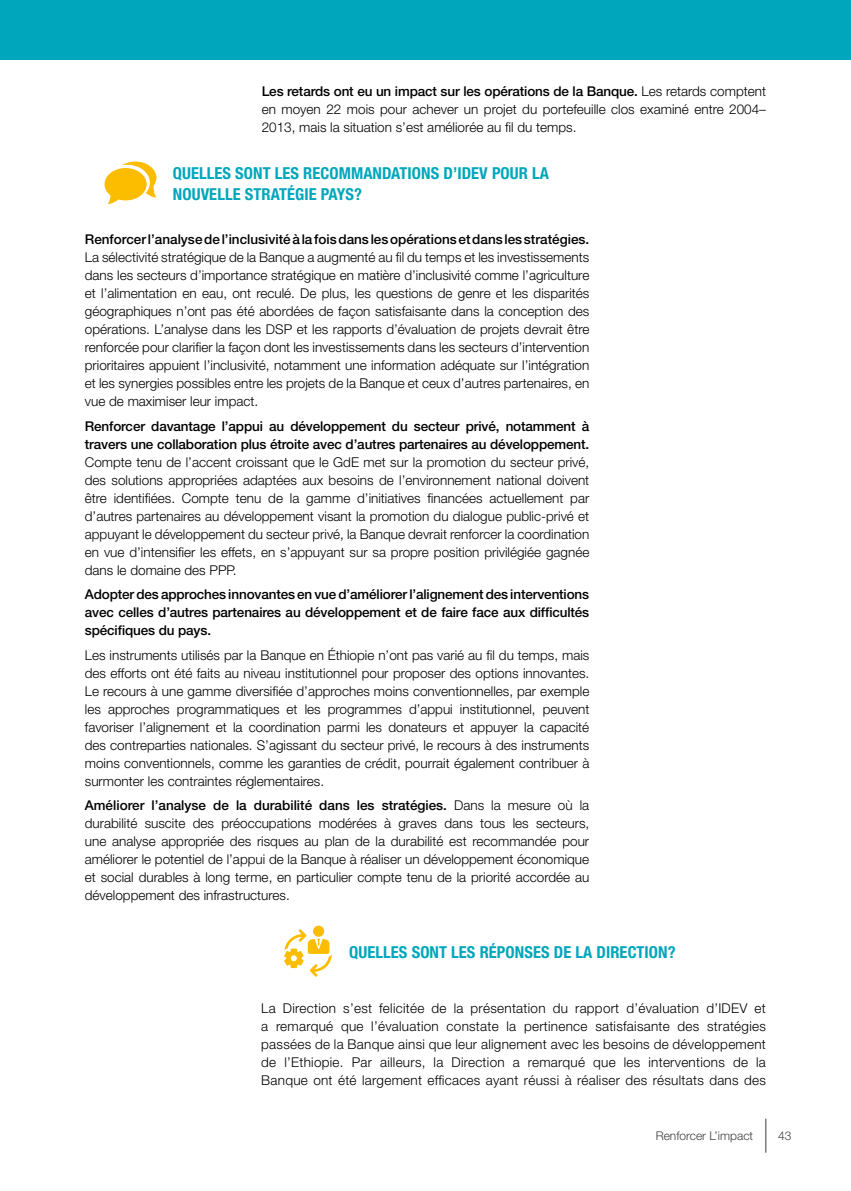
<style>
.page{position:relative;width:851px;height:1191px;background:#fff}
.page>*{position:absolute;margin:0;border:0;box-sizing:border-box;transform-origin:0 0}
.t1{font:700 condensed 16.5px/21px "Helvetica Neue";letter-spacing:.005em;color:#00a6bb}
.t2{font:300 13.5px/18px "Helvetica Neue LT Std";color:#000;text-align:justify}
.t3{font:300 13.5px/18px "Helvetica Neue";letter-spacing:.01em;color:#000;text-align:justify}
.t4{font:500 13.5px/18px "Helvetica Neue";letter-spacing:-.01em;color:#000}
.t5{font:300 12px "Helvetica Neue";color:#3f3f3e}
.s1{font-weight:500}
.s2{font-family:"Helvetica Neue LT Std";font-weight:300}
</style>
<div class="page">
<hr style="left:765px;top:1118px;width:1px;height:34px;background:#3f3f3e">
<div style="left:0;top:0;width:850px;height:60px;background:#00a6bb"></div>
<svg style="left:104px;top:161px;width:53px;height:43px"></svg>
<svg style="left:313px;top:925px;width:11px;height:11px"></svg>
<svg style="left:284px;top:929px;width:48px;height:47px"></svg>
<p class="t3" style="left:261px;top:82px;width:506px"><span class="s1">Les retards ont eu un impact sur les opérations de la Banque.</span> Les retards comptent en moyen 22 mois pour achever un projet du portefeuille clos examiné entre 2004– 2013, mais la situation s’est améliorée au fil du temps.</p>
<p class="t1" style="left:173px;top:162px;width:377px">QUELLES SONT LES RECOMMANDATIONS D’IDEV POUR LA<br>NOUVELLE STRATÉGIE PAYS?</p>
<p class="t4" style="left:85px;top:230px;width:506px">Renforcer l’analyse de l’inclusivité à la fois dans les opérations et dans les stratégies.</p>
<p class="t2" style="left:85px;top:248px;width:506px">La sélectivité stratégique de la Banque a augmenté au fil du temps et les investissements dans les secteurs d’importance stratégique en matière d’inclusivité comme l’agriculture et l’alimentation en eau, ont reculé. De plus, les questions de genre et les disparités géographiques n’ont pas été abordées de façon satisfaisante dans la conception des opérations. L’analyse dans les DSP et les rapports d’évaluation de projets devrait être renforcée pour clarifier la façon dont les investissements dans les secteurs d’intervention prioritaires appuient l’inclusivité, notamment une information adéquate sur l’intégration et les synergies possibles entre les projets de la Banque et ceux d’autres partenaires, en vue de maximiser leur impact.</p>
<p class="t4" style="left:85px;top:417px;width:506px">Renforcer davantage l’appui au développement du secteur privé, notamment à travers une collaboration plus étroite avec d’autres partenaires au développement.</p>
<p class="t2" style="left:85px;top:453px;width:506px">Compte tenu de l’accent croissant que le GdE met sur la promotion du secteur privé, des solutions appropriées adaptées aux besoins de l’environnement national doivent être identifiées. Compte tenu de la gamme d’initiatives financées actuellement par d’autres partenaires au développement visant la promotion du dialogue public-privé et appuyant le développement du secteur privé, la Banque devrait renforcer la coordination en vue d’intensifier les effets, en s’appuyant sur sa propre position privilégiée gagnée dans le domaine des PPP.</p>
<p class="t4" style="left:85px;top:585px;width:506px;text-align:justify">Adopter des approches innovantes en vue d’améliorer l’alignement des interventions avec celles d’autres partenaires au développement et de faire face aux difficultés spécifiques du pays.</p>
<p class="t2" style="left:85px;top:645px;width:506px">Les instruments utilisés par la Banque en Éthiopie n’ont pas varié au fil du temps, mais des efforts ont été faits au niveau institutionnel pour proposer des options innovantes.<br>Le recours à une gamme diversifiée d’approches moins conventionnelles, par exemple les approches programmatiques et les programmes d’appui institutionnel, peuvent favoriser l’alignement et la coordination parmi les donateurs et appuyer la capacité des contreparties nationales. S’agissant du secteur privé, le recours à des instruments moins conventionnels, comme les garanties de crédit, pourrait également contribuer à surmonter les contraintes réglementaires.</p>
<p class="t4" style="left:85px;top:796px;width:506px">Améliorer l’analyse de la durabilité dans les stratégies. <span class="s2">Dans la mesure où la</span></p>
<p class="t2" style="left:85px;top:814px;width:506px">durabilité suscite des préoccupations modérées à graves dans tous les secteurs, une analyse appropriée des risques au plan de la durabilité est recommandée pour améliorer le potentiel de l’appui de la Banque à réaliser un développement économique et social durables à long terme, en particulier compte tenu de la priorité accordée au développement des infrastructures.</p>
<p class="t1" style="left:349px;top:941px;width:328px">QUELLES SONT LES RÉPONSES DE LA DIRECTION?</p>
<p class="t3" style="left:261px;top:998px;width:506px">La Direction s’est felicitée de la présentation du rapport d’évaluation d’IDEV et a remarqué que l’évaluation constate la pertinence satisfaisante des stratégies passées de la Banque ainsi que leur alignement avec les besoins de développement de l’Ethiopie. Par ailleurs, la Direction a remarqué que les interventions de la Banque ont été largement efficaces ayant réussi à réaliser des résultats dans des</p>
<p class="t5" style="left:655px;top:1128px;width:99px">Renforcer L’impact</p>
<p class="t5" style="left:778px;top:1128px;width:15px">43</p>
</div>
